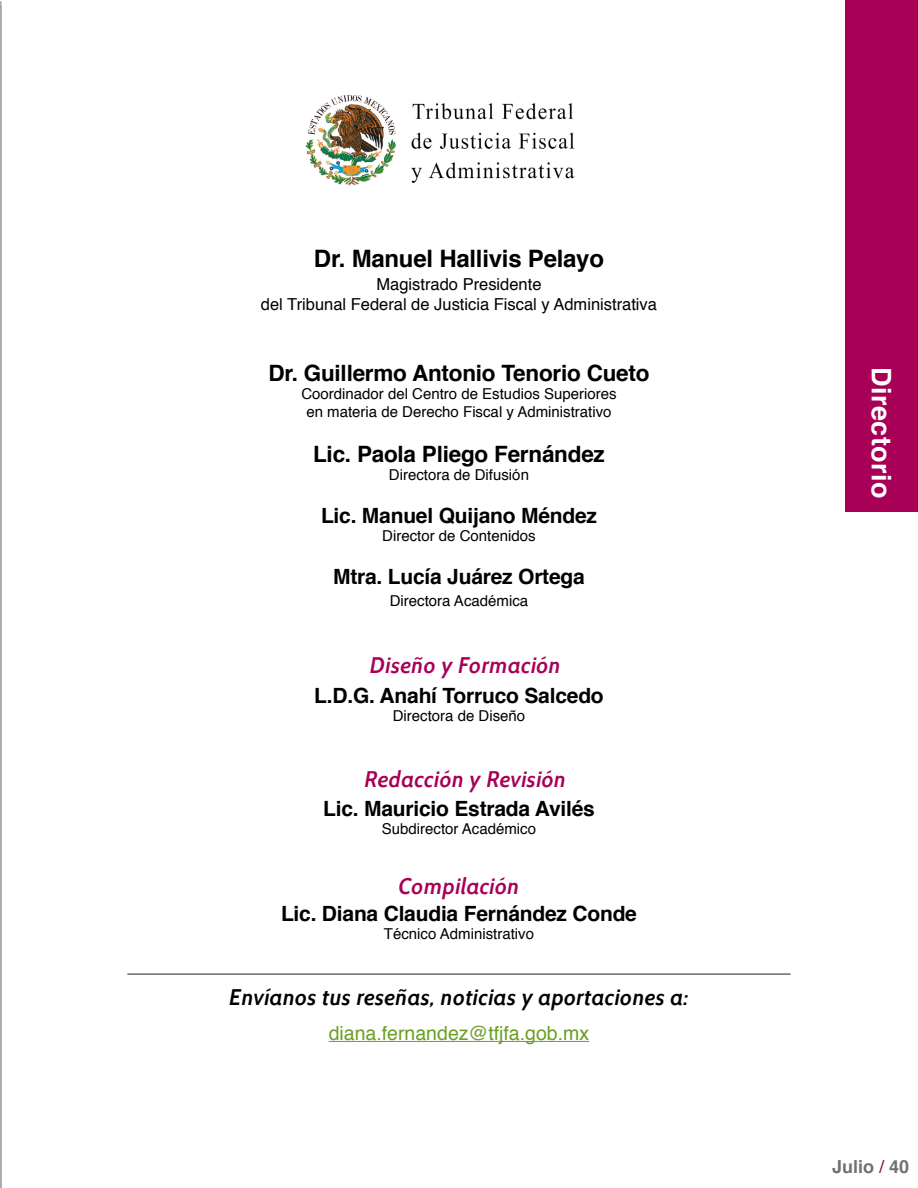
<style>
.page{position:relative;width:918px;height:1188px;background:#fff}
.page>*{position:absolute;margin:0;border:0;box-sizing:border-box;transform-origin:0 0}
.t1{font:700 27px "Helvetica";letter-spacing:.02em;color:#fff}
.t2{font:700 24px "Helvetica";letter-spacing:-.01em;color:#000}
.t3{font:700 22.5px "Helvetica";letter-spacing:-.01em;color:#000}
.t4{font:italic 600 22.5px "Cabin";letter-spacing:.01em;color:#a70056}
.t5{font:italic 600 22.5px "Cabin";letter-spacing:.01em;color:#000}
.t6{font:700 21px "Helvetica";letter-spacing:-.01em;color:#000}
.t7{font:19.5px "Helvetica";color:#6b9f25}
.t8{font:700 18px "Helvetica";color:#707172}
.t9{font:16.5px/19.8px "Helvetica";color:#000;text-align:center}
.t10{font:15px/18px "Helvetica";color:#000;text-align:center}
.s1{font-weight:400;color:#8d141a}
</style>
<div class="page">
<hr style="left:127px;top:973px;width:664px;height:2px;background:#6b696d">
<div style="left:846px;top:0;width:72px;height:512px;background:#a70056"></div>
<img style="left:305px;top:94px;width:270px;height:92px">
<hr style="left:329px;top:1041px;width:260px;height:1px;background:#6b9f25">
<hr style="left:0;top:6px;width:2px;height:1182px;background:#a3abb0">
<h2 class="t2" style="left:314px;top:240px;width:292px">Dr. Manuel Hallivis Pelayo</h2>
<p class="t9" style="left:261px;top:275px;width:398px">Magistrado Presidente<br>del Tribunal Federal de Justicia Fiscal y Administrativa</p>
<h3 class="t3" style="left:268px;top:355px;width:383px">Dr. Guillermo Antonio Tenorio Cueto</h3>
<p class="t10" style="left:301px;top:385px;width:317px">Coordinador del Centro de Estudios Superiores en materia de Derecho Fiscal y Administrativo</p>
<h3 class="t3" style="left:313px;top:436px;width:293px">Lic. Paola Pliego Fernández</h3>
<p class="t10" style="left:389px;top:466px;width:142px">Directora de Difusión</p>
<h3 class="t6" style="left:321px;top:499px;width:277px">Lic. Manuel Quijano Méndez</h3>
<p class="t10" style="left:382px;top:527px;width:155px">Director de Contenidos</p>
<h3 class="t6" style="left:333px;top:560px;width:253px">Mtra. Lucía Juárez Ortega</h3>
<p class="t10" style="left:390px;top:592px;width:140px">Directora Académica</p>
<h3 class="t4" style="left:370px;top:652px;width:192px">Diseño y Formación</h3>
<h3 class="t6" style="left:314px;top:678px;width:291px">L.D.G. Anahí Torruco Salcedo</h3>
<p class="t10" style="left:393px;top:707px;width:134px">Directora de Diseño</p>
<h3 class="t4" style="left:365px;top:765px;width:203px">Redacción y Revisión</h3>
<h3 class="t6" style="left:323px;top:792px;width:273px">Lic. Mauricio Estrada Avilés</h3>
<p class="t10" style="left:382px;top:821px;width:156px">Subdirector Académico</p>
<h3 class="t4" style="left:399px;top:872px;width:122px">Compilación</h3>
<h3 class="t6" style="left:281px;top:896px;width:357px">Lic. Diana Claudia Fernández Conde</h3>
<p class="t10" style="left:384px;top:925px;width:152px">Técnico Administrativo</p>
<h3 class="t5" style="left:229px;top:983px;width:461px">Envíanos tus reseñas, noticias y aportaciones a:</h3>
<h3 class="t7" style="left:329px;top:1018px;width:262px">diana.fernandez@tfjfa.gob.mx</h3>
<h1 class="t1" style="left:903px;top:367px;width:134px;rotate:90deg">Directorio</h1>
<p class="t8" style="left:832px;top:1152px;width:79px">Julio <span class="s1">/</span> 40</p>
</div>
